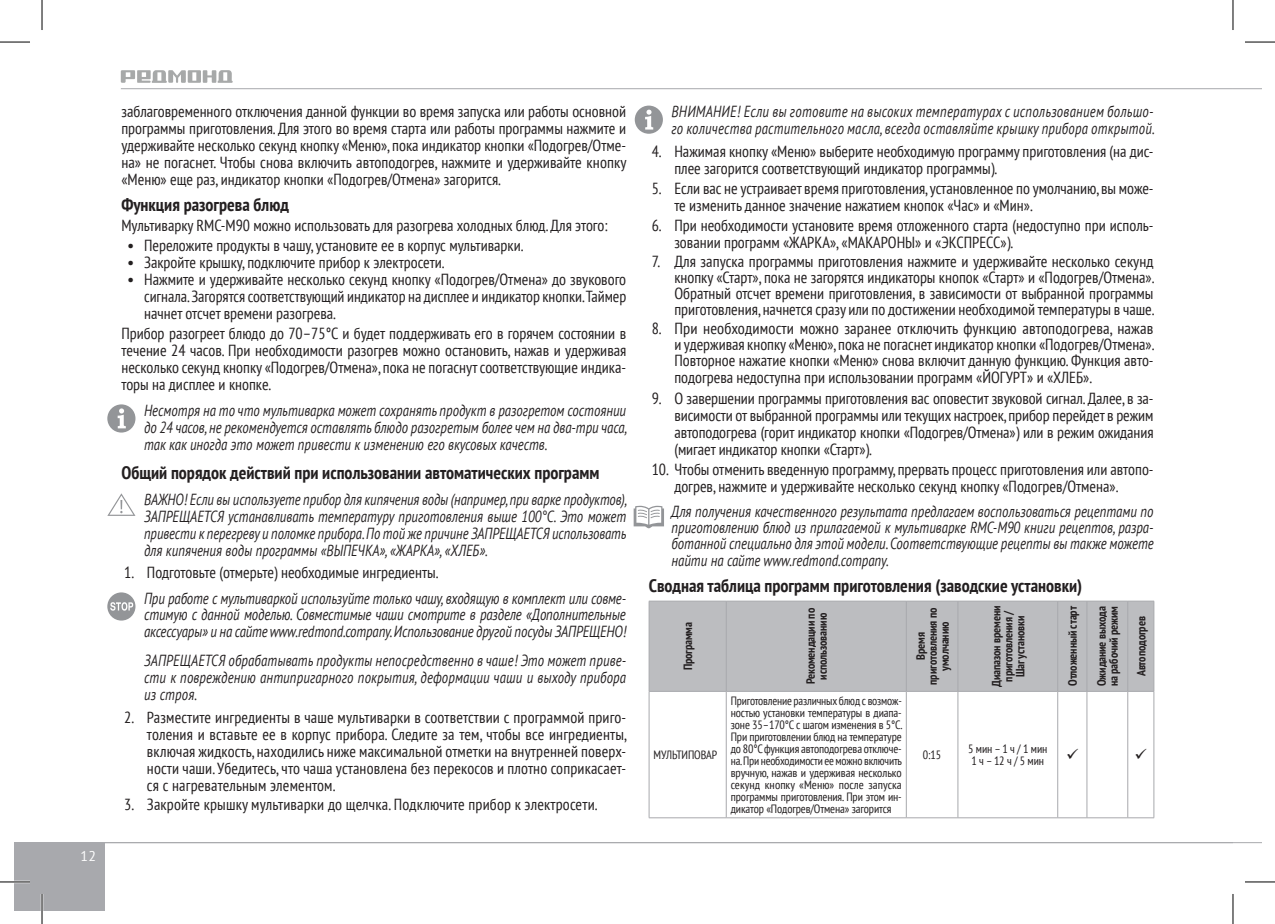
<style>
.page{position:relative;width:1275px;height:924px;background:#fff}
.page>*{position:absolute;margin:0;border:0;box-sizing:border-box;transform-origin:0 0}
.Heading_2{font:700 condensed 18px "PT Sans";color:#231f20}
.t1{font:condensed 16px/17px "PT Sans";color:#231f20;text-align:justify}
.Footnote_1{font:italic 16px/17px "PT Sans";color:#231f20;text-align:justify;scale:.8 1}
.Footnote_1-2{font:italic 16px/17px "PT Sans";color:#231f20;text-align:justify;scale:.79 1}
.Footnote_1-3{font:italic 16px/17px "PT Sans";letter-spacing:.02em;color:#231f20;scale:.8 1}
.t2{font:14px "PT Sans";color:#fff}
.Plain_Text{font:condensed 12px/12px "PT Sans";letter-spacing:-.01em;color:#231f20;text-align:justify}
.Plain_Text_Header{font:700 condensed 12px/12px "PT Sans";letter-spacing:-.01em;color:#231f20;text-align:center}
.s1{font-stretch:normal}
</style>
<div class="page">
<div style="left:14px;top:841px;width:90px;height:68px;background:#a8a9ad"></div>
<svg style="left:1233px;top:88px;width:28px;height:1px"></svg>
<hr style="left:121px;top:88px;width:1112px;height:1px;background:#a8a9ad">
<hr style="left:104px;top:841px;width:1129px;height:1px;background:#a8a9ad">
<svg style="left:121px;top:70px;width:112px;height:13px"></svg>
<svg style="left:107px;top:404px;width:28px;height:28px"></svg>
<svg style="left:108px;top:493px;width:27px;height:22px"></svg>
<svg style="left:107px;top:592px;width:28px;height:28px"></svg>
<hr style="left:649px;top:691px;width:1px;height:126px;background:#a8a9ad">
<hr style="left:726px;top:691px;width:1px;height:126px;background:#a8a9ad">
<hr style="left:906px;top:691px;width:1px;height:126px;background:#a8a9ad">
<hr style="left:957px;top:691px;width:1px;height:126px;background:#a8a9ad">
<hr style="left:1057px;top:691px;width:1px;height:126px;background:#a8a9ad">
<hr style="left:1086px;top:691px;width:1px;height:126px;background:#a8a9ad">
<hr style="left:1127px;top:691px;width:1px;height:126px;background:#a8a9ad">
<hr style="left:1153px;top:691px;width:1px;height:126px;background:#a8a9ad">
<hr style="left:1057px;top:817px;width:30px;height:1px;background:#a8a9ad">
<hr style="left:1087px;top:817px;width:40px;height:1px;background:#a8a9ad">
<svg style="left:1127px;top:817px;width:27px;height:1px"></svg>
<div style="left:649px;top:600px;width:505px;height:91px;background:#bcbdc0"></div>
<hr style="left:649px;top:817px;width:77px;height:1px;background:#a8a9ad">
<hr style="left:726px;top:817px;width:180px;height:1px;background:#a8a9ad">
<hr style="left:906px;top:817px;width:52px;height:1px;background:#a8a9ad">
<hr style="left:958px;top:817px;width:99px;height:1px;background:#a8a9ad">
<svg style="left:635px;top:105px;width:28px;height:29px"></svg>
<svg style="left:633px;top:505px;width:31px;height:23px"></svg>
<hr style="left:0;top:880px;width:30px;height:2px;background:#fff">
<hr style="left:41px;top:893px;width:2px;height:30px;background:#fff">
<hr style="left:0;top:42px;width:30px;height:1px;background:#000">
<hr style="left:1245px;top:42px;width:30px;height:1px;background:#000">
<hr style="left:0;top:881px;width:30px;height:1px;background:#000">
<hr style="left:1245px;top:881px;width:30px;height:1px;background:#000">
<hr style="left:42px;top:0;width:1px;height:30px;background:#000">
<hr style="left:42px;top:893px;width:1px;height:30px;background:#000">
<hr style="left:1232px;top:0;width:1px;height:30px;background:#000">
<hr style="left:1232px;top:893px;width:1px;height:30px;background:#000">
<p class="t2" style="left:81px;top:846px;width:17px">12</p>
<p class="t1" style="left:121px;top:102px;width:506px">заблаговременного отключения данной функции во время запуска или работы основной программы приготовления. Для этого во время старта или работы программы нажмите и удерживайте несколько секунд кнопку «Меню», пока индикатор кнопки «Подогрев/Отме&shy;на» не погаснет. Чтобы снова включить автоподогрев, нажмите и удерживайте кнопку «Меню» еще раз, индикатор кнопки «Подогрев/Отмена» загорится.</p>
<p class="Heading_2" style="left:121px;top:193px;width:169px">Функция разогрева блюд</p>
<p class="t1" style="left:121px;top:217px;width:488px">Мультиварку RMC-M90 можно использовать для разогрева холодных блюд. Для этого:</p>
<p class="t1" style="left:127px;top:236px;width:398px"><span class="s1">•</span> Переложите продукты в чашу, установите ее в корпус мультиварки.</p>
<p class="t1" style="left:127px;top:253px;width:319px"><span class="s1">•</span> Закройте крышку, подключите прибор к электросети.</p>
<p class="t1" style="left:144px;top:270px;width:484px;text-indent:-17px"><span class="s1">•</span> Нажмите и удерживайте несколько секунд кнопку «Подогрев/Отмена» до звукового сигнала. Загорятся соответствующий индикатор на дисплее и индикатор кнопки. Таймер начнет отсчет времени разогрева.</p>
<p class="t1" style="left:121px;top:324px;width:506px">Прибор разогреет блюдо до 70–75°С и будет поддерживать его в горячем состоянии в течение 24 часов. При необходимости разогрев можно остановить, нажав и удерживая несколько секунд кнопку «Подогрев/Отмена», пока не погаснут соответствующие индика&shy;торы на дисплее и кнопке.</p>
<p class="Footnote_1" style="left:144px;top:401px;width:605px">Несмотря на то что мультиварка может сохранять продукт в разогретом состоянии до 24 часов, не рекомендуется оставлять блюдо разогретым более чем на два-три часа, так как иногда это может привести к изменению его вкусовых качеств.</p>
<p class="Heading_2" style="left:121px;top:460px;width:479px">Общий порядок действий при использовании автоматических программ</p>
<p class="Footnote_1-2" style="left:144px;top:490px;width:613px">ВАЖНО! Если вы используете прибор для кипячения воды (например, при варке продуктов), ЗАПРЕЩАЕТСЯ устанавливать температуру приготовления выше 100°С. Это может привести к перегреву и поломке прибора. По той же причине ЗАПРЕЩАЕТСЯ использовать для кипячения воды программы «ВЫПЕЧКА», «ЖАРКА», «ХЛЕБ».</p>
<p class="t1" style="left:124px;top:563px;width:316px">1. Подготовьте (отмерьте) необходимые ингредиенты.</p>
<p class="Footnote_1" style="left:144px;top:589px;width:604px">При работе с мультиваркой используйте только чашу, входящую в комплект или совме&shy;стимую с данной моделью. Совместимые чаши смотрите в разделе «Дополнительные аксессуары» и на сайте www.redmond.company. Использование другой посуды ЗАПРЕЩЕНО!</p>
<p class="Footnote_1" style="left:144px;top:651px;width:604px">ЗАПРЕЩАЕТСЯ обрабатывать продукты непосредственно в чаше! Это может приве&shy;сти к повреждению антипригарного покрытия, деформации чаши и выходу прибора из строя.</p>
<p class="t1" style="left:147px;top:707px;width:482px;text-indent:-23px">2. Разместите ингредиенты в чаше мультиварки в соответствии с программой приго&shy;толения и вставьте ее в корпус прибора. Следите за тем, чтобы все ингредиенты, включая жидкость, находились ниже максимальной отметки на внутренней поверх&shy;ности чаши. Убедитесь, что чаша установлена без перекосов и плотно соприкасает&shy;ся с нагревательным элементом.</p>
<p class="t1" style="left:124px;top:795px;width:475px">3. Закройте крышку мультиварки до щелчка. Подключите прибор к электросети.</p>
<p class="Footnote_1-3" style="left:671px;top:102px;width:605px">ВНИМАНИЕ! Если вы готовите на высоких температурах с использованием большо&shy;го количества растительного масла, всегда оставляйте крышку прибора открытой.</p>
<p class="t1" style="left:674px;top:142px;width:481px;text-indent:-23px">4. Нажимая кнопку «Меню» выберите необходимую программу приготовления (на дис&shy;плее загорится соответствующий индикатор программы).</p>
<p class="t1" style="left:674px;top:179px;width:481px;text-indent:-23px">5. Если вас не устраивает время приготовления, установленное по умолчанию, вы може&shy;те изменить данное значение нажатием кнопок «Час» и «Мин».</p>
<p class="t1" style="left:674px;top:216px;width:481px;text-indent:-23px">6. При необходимости установите время отложенного старта (недоступно при исполь&shy;зовании программ «ЖАРКА», «МАКАРОНЫ» и «ЭКСПРЕСС»).</p>
<p class="t1" style="left:674px;top:253px;width:482px;line-height:16px;text-indent:-23px">7. Для запуска программы приготовления нажмите и удерживайте несколько секунд кнопку «Старт», пока не загорятся индикаторы кнопок «Старт» и «Подогрев/Отмена».<br>Обратный отсчет времени приготовления, в зависимости от выбранной программы приготовления, начнется сразу или по достижении необходимой температуры в чаше.</p>
<p class="t1" style="left:674px;top:320px;width:482px;line-height:16.4px;text-indent:-23px">8. При необходимости можно заранее отключить функцию автоподогрева, нажав и удерживая кнопку «Меню», пока не погаснет индикатор кнопки «Подогрев/Отмена».<br>Повторное нажатие кнопки «Меню» снова включит данную функцию. Функция авто&shy;подогрева недоступна при использовании программ «ЙОГУРТ» и «ХЛЕБ».</p>
<p class="t1" style="left:674px;top:389px;width:481px;text-indent:-23px">9. О завершении программы приготовления вас оповестит звуковой сигнал. Далее, в за&shy;висимости от выбранной программы или текущих настроек, прибор перейдет в режим автоподогрева (горит индикатор кнопки «Подогрев/Отмена») или в режим ожидания (мигает индикатор кнопки «Старт»).</p>
<p class="t1" style="left:674px;top:460px;width:481px;text-indent:-23px">10. Чтобы отменить введенную программу, прервать процесс приготовления или автопо&shy;догрев, нажмите и удерживайте несколько секунд кнопку «Подогрев/Отмена».</p>
<p class="Footnote_1" style="left:671px;top:502px;width:605px;line-height:16.2px">Для получения качественного результата предлагаем воспользоваться рецептами по приготовлению блюд из прилагаемой к мультиварке RMC-M90 книги рецептов, разра&shy;ботанной специально для этой модели. Соответствующие рецепты вы также можете найти на сайте www.redmond.company.</p>
<p class="Heading_2" style="left:649px;top:574px;width:435px">Сводная таблица программ приготовления (заводские установки)</p>
<p class="Plain_Text_Header" style="left:682px;top:670px;width:50px;rotate:-90deg">Программа</p>
<p class="Plain_Text_Header" style="left:804px;top:684px;width:78px;rotate:-90deg">Рекомендации по использованию</p>
<p class="Plain_Text_Header" style="left:914px;top:684px;width:78px;rotate:-90deg">Время приготовления по умолчанию</p>
<p class="Plain_Text_Header" style="left:990px;top:686px;width:83px;rotate:-90deg">Диапазон времени приготовления /<br>Шаг установки</p>
<p class="Plain_Text_Header" style="left:1066px;top:685px;width:81px;rotate:-90deg">Отложенный старт</p>
<p class="Plain_Text_Header" style="left:1095px;top:685px;width:81px;text-align:left;rotate:-90deg">Ожидание выхода на рабочий режим</p>
<p class="Plain_Text_Header" style="left:1135px;top:676px;width:62px;rotate:-90deg">Автоподогрев</p>
<p class="Plain_Text" style="left:653px;top:748px;width:65px">МУЛЬТИПОВАР</p>
<p class="Plain_Text" style="left:731px;top:694px;width:173px">Приготовление различных блюд с возмож&shy;ностью установки температуры в диапа&shy;зоне 35–170°С с шагом изменения в 5°С.<br>При приготовлении блюд на температуре до 80°С функция автоподогрева отключе&shy;на. При необходимости ее можно включить вручную, нажав и удерживая несколько секунд кнопку «Меню» после запуска программы приготовления. При этом ин&shy;дикатор «Подогрев/Отмена» загорится</p>
<p class="Plain_Text" style="left:923px;top:748px;width:20px">0:15</p>
<p class="Plain_Text" style="left:968px;top:742px;width:81px">5 мин – 1 ч / 1 мин</p>
<p class="Plain_Text" style="left:971px;top:754px;width:74px">1 ч – 12 ч / 5 мин</p>
</div>
